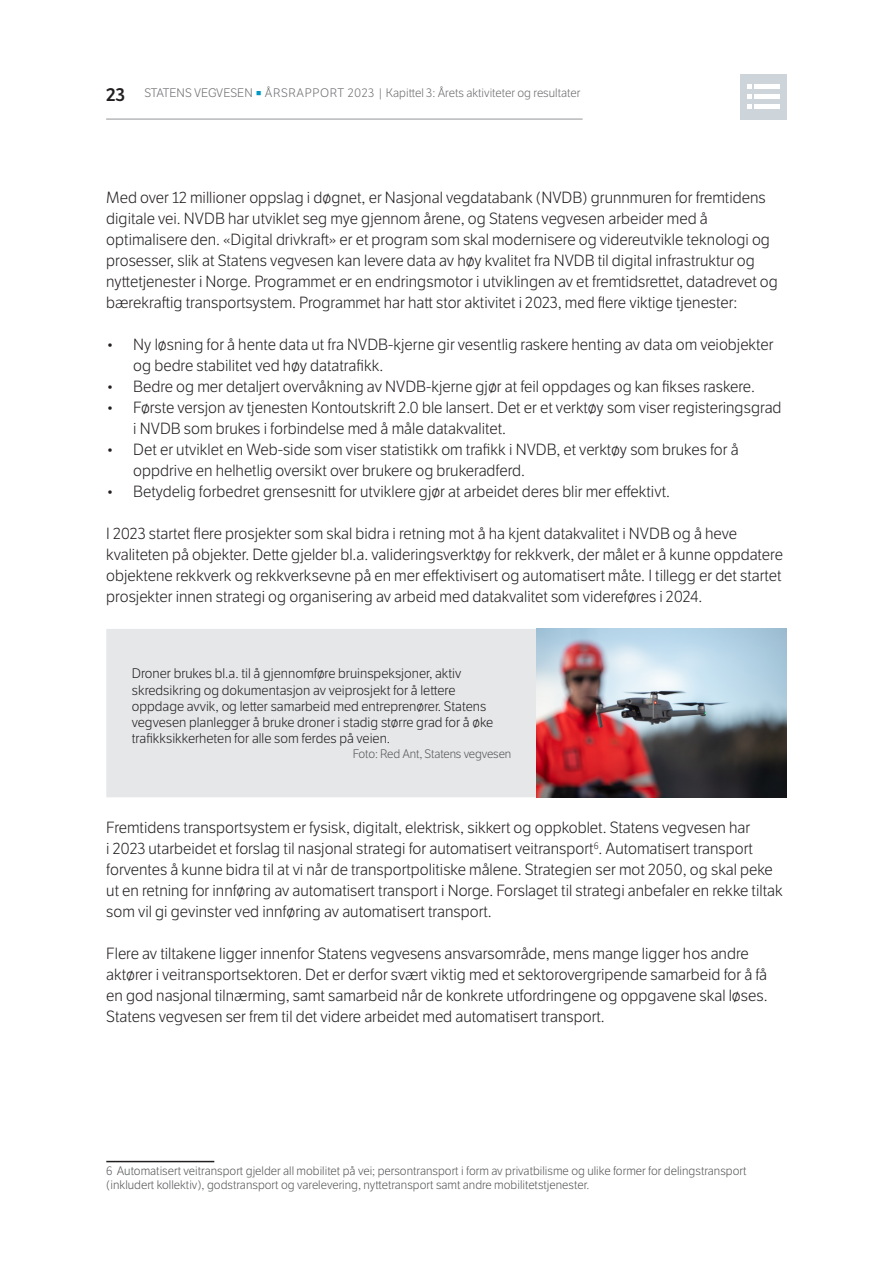
<style>
.page{position:relative;width:893px;height:1263px;background:#fff}
.page>*{position:absolute;margin:0;border:0;box-sizing:border-box;transform-origin:0 0}
.Brødtekst{font:15.75px/21px "LFT Etica Lt";color:#231f20}
.Brødtekst_Tekstbox{font:13.5px/16.2px "LFT Etica Lt";color:#231f20}
.Fotnoter{font:12px/13.5px "LFT Etica Lt";color:#57585a}
.t1{font:12px "LFT Etica Lt";color:#6c6d70}
.Brødtekst_Tekstbox-2{font:12px "LFT Etica Lt";letter-spacing:-.01em;color:#57585a}
.s1{font-family:"LFT Etica SB";font-size:18px;color:#231f20}
.s2{color:#0099c6}
</style>
<div class="page">
<hr style="left:106px;top:119px;width:477px;height:1px;background:#939598">
<div style="left:740px;top:74px;width:47px;height:45px;background:#cdd5db"></div>
<div style="left:755px;top:84px;width:25px;height:5px;background:#fff"></div>
<div style="left:755px;top:94px;width:25px;height:5px;background:#fff"></div>
<div style="left:755px;top:104px;width:25px;height:5px;background:#fff"></div>
<svg style="left:747px;top:84px;width:5px;height:25px"></svg>
<div style="left:106px;top:629px;width:431px;height:168px;background:#e6e7e9"></div>
<img style="left:537px;top:629px;width:250px;height:168px">
<hr style="left:106px;top:1161px;width:108px;height:1px;background:#231f20">
<p class="t1" style="left:106px;top:86px;width:476px"><span class="s1">23</span> STATENS VEGVESEN <span class="s2">e</span> ÅRSRAPPORT 2023 | Kapittel 3: Årets aktiviteter og resultater</p>
<p class="Brødtekst" style="left:106px;top:187px;width:673px">Med over 12 millioner oppslag i døgnet, er Nasjonal vegdatabank (NVDB) grunnmuren for fremtidens digitale vei. NVDB har utviklet seg mye gjennom årene, og Statens vegvesen arbeider med å optimalisere den. «Digital drivkraft» er et program som skal modernisere og videreutvikle teknologi og prosesser, slik at Statens vegvesen kan levere data av høy kvalitet fra NVDB til digital infrastruktur og nyttetjenester i Norge. Programmet er en endringsmotor i utviklingen av et fremtidsrettet, datadrevet og bærekraftig transportsystem. Programmet har hatt stor aktivitet i 2023, med flere viktige tjenester:</p>
<p class="Brødtekst" style="left:133px;top:334px;width:642px;text-indent:-27px">• Ny løsning for å hente data ut fra NVDB-kjerne gir vesentlig raskere henting av data om veiobjekter og bedre stabilitet ved høy datatrafikk.</p>
<p class="Brødtekst" style="left:106px;top:376px;width:650px">• Bedre og mer detaljert overvåkning av NVDB-kjerne gjør at feil oppdages og kan fikses raskere.</p>
<p class="Brødtekst" style="left:133px;top:397px;width:650px;text-indent:-27px">• Første versjon av tjenesten Kontoutskrift 2.0 ble lansert. Det er et verktøy som viser registeringsgrad i NVDB som brukes i forbindelse med å måle datakvalitet.</p>
<p class="Brødtekst" style="left:133px;top:439px;width:607px;text-indent:-27px">• Det er utviklet en Web-side som viser statistikk om trafikk i NVDB, et verktøy som brukes for å oppdrive en helhetlig oversikt over brukere og brukeradferd.</p>
<p class="Brødtekst" style="left:106px;top:481px;width:565px">• Betydelig forbedret grensesnitt for utviklere gjør at arbeidet deres blir mer effektivt.</p>
<p class="Brødtekst" style="left:106px;top:523px;width:678px">I 2023 startet flere prosjekter som skal bidra i retning mot å ha kjent datakvalitet i NVDB og å heve kvaliteten på objekter. Dette gjelder bl.a. valideringsverktøy for rekkverk, der målet er å kunne oppdatere objektene rekkverk og rekkverksevne på en mer effektivisert og automatisert måte. I tillegg er det startet prosjekter innen strategi og organisering av arbeid med datakvalitet som videreføres i 2024.</p>
<p class="Brødtekst_Tekstbox" style="left:132px;top:666px;width:363px">Droner brukes bl.a. til å gjennomføre bruinspeksjoner, aktiv skredsikring og dokumentasjon av veiprosjekt for å lettere oppdage avvik, og letter samarbeid med entreprenører. Statens vegvesen planlegger å bruke droner i stadig større grad for å øke trafikksikkerheten for alle som ferdes på veien.</p>
<p class="Brødtekst_Tekstbox-2" style="left:353px;top:747px;width:160px">Foto: Red Ant, Statens vegvesen</p>
<p class="Brødtekst" style="left:106px;top:818px;width:678px">Fremtidens transportsystem er fysisk, digitalt, elektrisk, sikkert og oppkoblet. Statens vegvesen har<br>i 2023 utarbeidet et forslag til nasjonal strategi for automatisert veitransport<sup>6</sup>. Automatisert transport forventes å kunne bidra til at vi når de transportpolitiske målene. Strategien ser mot 2050, og skal peke ut en retning for innføring av automatisert transport i Norge. Forslaget til strategi anbefaler en rekke tiltak som vil gi gevinster ved innføring av automatisert transport.</p>
<p class="Brødtekst" style="left:106px;top:944px;width:663px">Flere av tiltakene ligger innenfor Statens vegvesens ansvarsområde, mens mange ligger hos andre aktører i veitransportsektoren. Det er derfor svært viktig med et sektorovergripende samarbeid for å få en god nasjonal tilnærming, samt samarbeid når de konkrete utfordringene og oppgavene skal løses.<br>Statens vegvesen ser frem til det videre arbeidet med automatisert transport.</p>
<p class="Fotnoter" style="left:106px;top:1164px;width:642px">6 Automatisert veitransport gjelder all mobilitet på vei; persontransport i form av privatbilisme og ulike former for delingstransport (inkludert kollektiv), godstransport og varelevering, nyttetransport samt andre mobilitetstjenester.</p>
</div>
